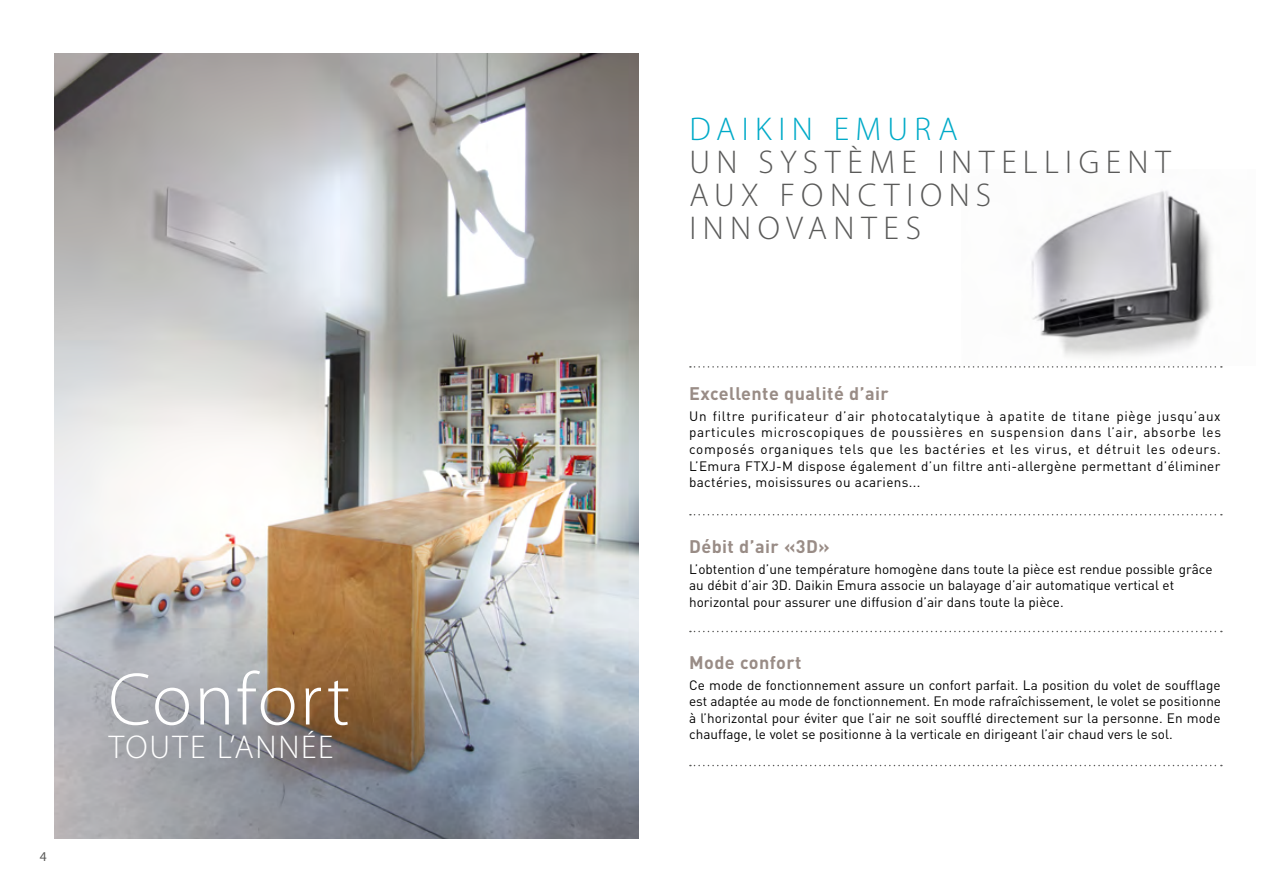
<style>
.page{position:relative;width:1262px;height:893px;background:#fff}
.page>*{position:absolute;margin:0;border:0;box-sizing:border-box;transform-origin:0 0}
.t1{font:300 75px "Myriad Pro";letter-spacing:.03em;color:#fff}
.t2{font:300 33px/33px "Myriad Pro";letter-spacing:.195em;color:#5a5a59}
.t3{font:300 33px "Myriad Pro";letter-spacing:.055em;color:#fff}
.paragraphe_courant{font:700 18px "DIN";letter-spacing:.025em;color:#998c86}
.paragraphe_courant-2{font:13.5px/16.5px "DIN";color:#000;text-align:justify}
.t4{font:13.5px "Myriad Pro";color:#5a5a59}
.s1{color:#00aac8}
</style>
<div class="page">
<img style="left:1031px;top:191px;width:182px;height:167px">
<img style="left:54px;top:54px;width:585px;height:784px">
<svg style="left:690px;top:514px;width:531px;height:1px"></svg>
<svg style="left:690px;top:366px;width:531px;height:1px"></svg>
<svg style="left:690px;top:630px;width:531px;height:2px"></svg>
<svg style="left:690px;top:764px;width:531px;height:2px"></svg>
<p class="t4" style="left:40px;top:847px;width:8px">4</p>
<p class="t1" style="left:108px;top:658px;width:243px">Confort</p>
<p class="t3" style="left:109px;top:728px;width:226px">TOUTE L’ANNÉE</p>
<p class="t2" style="left:689px;top:113px;width:483px"><span class="s1">DAIKIN EMURA<br></span>UN SYSTÈME INTELLIGENT<br>AUX FONCTIONS<br>INNOVANTES</p>
<p class="paragraphe_courant" style="left:689px;top:382px;width:201px">Excellente qualité d’air</p>
<p class="paragraphe_courant-2" style="left:689px;top:407px;width:533px">Un filtre purificateur d’air photocatalytique à apatite de titane piège jusqu’aux particules microscopiques de poussières en suspension dans l’air, absorbe les composés organiques tels que les bactéries et les virus, et détruit les odeurs.<br>L’Emura FTXJ-M dispose également d’un filtre anti-allergène permettant d’éliminer bactéries, moisissures ou acariens...</p>
<p class="paragraphe_courant" style="left:689px;top:535px;width:142px">Débit d’air «3D»</p>
<p class="paragraphe_courant-2" style="left:689px;top:560px;width:525px;text-align:left">L’obtention d’une température homogène dans toute la pièce est rendue possible grâce au débit d’air 3D. Daikin Emura associe un balayage d’air automatique vertical et horizontal pour assurer une diffusion d’air dans toute la pièce.</p>
<p class="paragraphe_courant" style="left:689px;top:650px;width:114px">Mode confort</p>
<p class="paragraphe_courant-2" style="left:689px;top:676px;width:533px">Ce mode de fonctionnement assure un confort parfait. La position du volet de soufflage est adaptée au mode de fonctionnement. En mode rafraîchissement, le volet se positionne à l’horizontal pour éviter que l’air ne soit soufflé directement sur la personne. En mode chauffage, le volet se positionne à la verticale en dirigeant l’air chaud vers le sol.</p>
</div>
